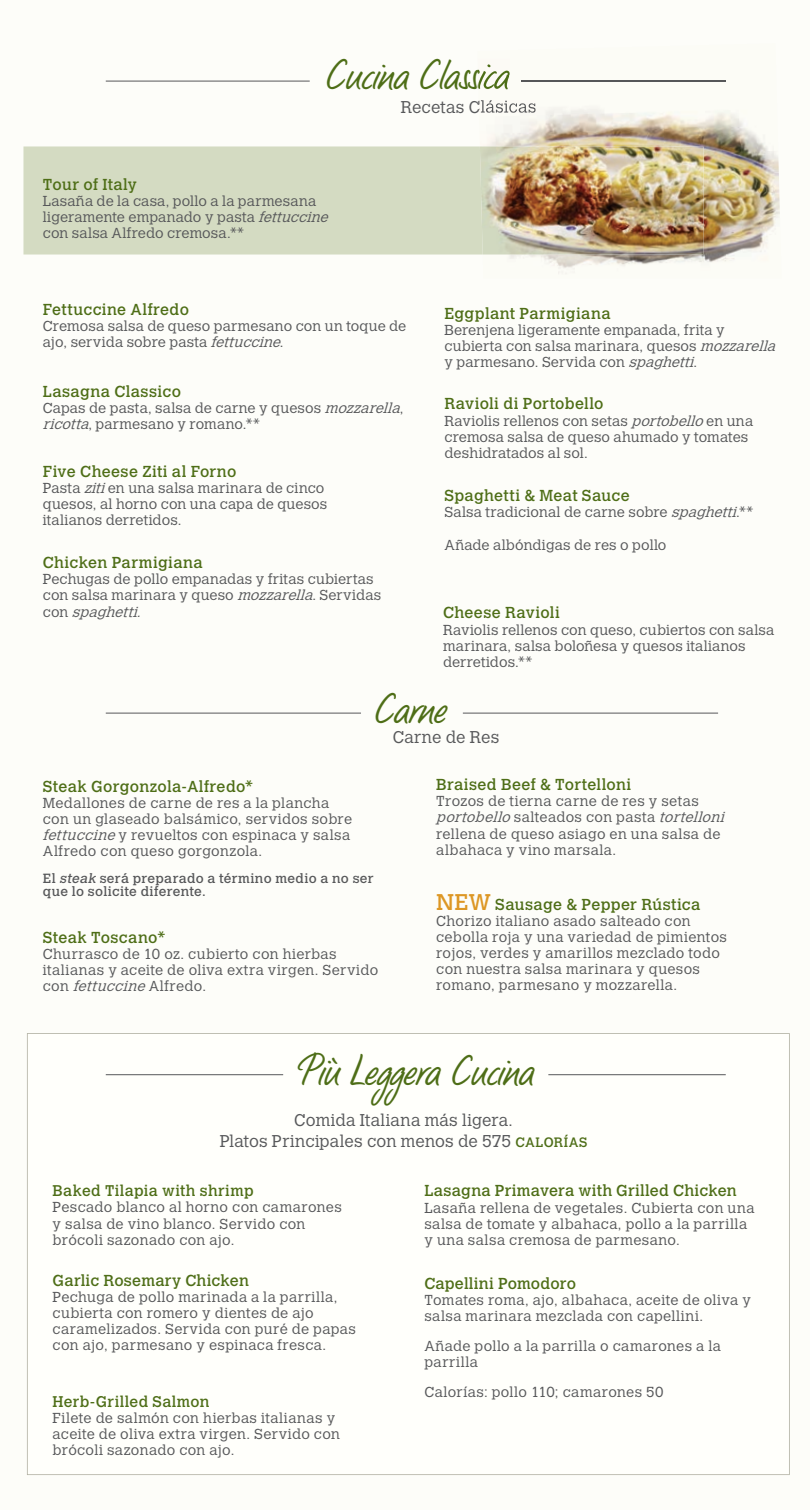
<style>
.page{position:relative;width:810px;height:1510px;background:#fff}
.page>*{position:absolute;margin:0;border:0;box-sizing:border-box;transform-origin:0 0}
.t1{font:300 42.98px "LP Bambus";letter-spacing:-.02em;color:#4e6e17}
.t2{font:300 16.88px/21.6px "Calvert MT Std";letter-spacing:.01em;color:#57585a;text-align:center}
.t3{font:15.75px "Calvert MT Std";letter-spacing:.02em;color:#4e6e17}
.t4{font:15.3px "Calvert MT Std";letter-spacing:.025em;color:#4e6e17}
.t5{font:300 14.4px/16.2px "Calvert MT Std";letter-spacing:.02em;color:#57585a}
.t6{font:13.28px/13px "Calvert MT Std";letter-spacing:.02em;color:#57585a}
.s1{font-style:italic}
.s2{font-size:22.5px;color:#dd9725}
.s3{font-weight:400;font-size:13.5px;color:#4e6e17}
</style>
<div class="page">
<div style="left:0;top:0;width:810px;height:1509px;background:#fdfdf9"></div>
<hr style="left:106px;top:712px;width:255px;height:1px;background:#57585a">
<hr style="left:463px;top:712px;width:255px;height:1px;background:#57585a">
<hr style="left:106px;top:81px;width:204px;height:1px;background:#57585a">
<div style="left:23px;top:146px;width:454px;height:108px;background:#d4dbc2"></div>
<svg style="left:27px;top:1033px;width:763px;height:441px"></svg>
<hr style="left:106px;top:1074px;width:177px;height:1px;background:#57585a">
<hr style="left:548px;top:1074px;width:178px;height:1px;background:#57585a">
<img style="left:477px;top:69px;width:303px;height:204px">
<img style="left:478px;top:64px;width:32px;height:26px">
<img style="left:479px;top:100px;width:57px;height:13px">
<img style="left:522px;top:81px;width:204px;height:1px">
<img style="left:480px;top:146px;width:224px;height:108px">
<h1 class="t1" style="left:323px;top:49px;width:186px">Cucina Classica</h1>
<p class="t2" style="left:401px;top:96px;width:137px">Recetas Clásicas</p>
<p class="t3" style="left:43px;top:175px;width:96px">Tour of Italy</p>
<p class="t5" style="left:43px;top:193px;width:291px">Lasaña de la casa, pollo a la parmesana ligeramente empanado y pasta <span class="s1">fettuccine </span>con salsa Alfredo cremosa.**</p>
<p class="t3" style="left:43px;top:300px;width:148px">Fettuccine Alfredo</p>
<p class="t5" style="left:43px;top:318px;width:365px">Cremosa salsa de queso parmesano con un toque de ajo, servida sobre pasta <span class="s1">fettuccine</span>.</p>
<p class="t3" style="left:43px;top:382px;width:140px">Lasagna Classico</p>
<p class="t5" style="left:43px;top:400px;width:363px">Capas de pasta, salsa de carne y quesos <span class="s1">mozzarella</span>, <span class="s1">ricotta</span>, parmesano y romano.**</p>
<p class="t3" style="left:43px;top:462px;width:195px">Five Cheese Ziti al Forno</p>
<p class="t5" style="left:43px;top:480px;width:286px">Pasta <span class="s1">ziti</span>en una salsa marinara de cinco quesos, al horno con una capa de quesos italianos derretidos.</p>
<p class="t3" style="left:43px;top:553px;width:161px">Chicken Parmigiana</p>
<p class="t5" style="left:43px;top:571px;width:340px">Pechugas de pollo empanadas y fritas cubiertas con salsa marinara y queso <span class="s1">mozzarella</span>. Servidas c o n <span class="s1">spaghetti.</span></p>
<p class="t3" style="left:445px;top:304px;width:168px">Eggplant Parmigiana</p>
<p class="t5" style="left:445px;top:322px;width:337px">Berenjena ligeramente empanada, frita y cubierta con salsa marinara, quesos <span class="s1">mozzarella </span>y parmesano. Servida con <span class="s1">spaghetti</span>.</p>
<p class="t3" style="left:445px;top:395px;width:161px">Ravioli di Portobello</p>
<p class="t5" style="left:445px;top:412px;width:310px">Raviolis rellenos con setas <span class="s1">portobello</span>en una cremosa salsa de queso ahumado y tomates deshidratados al sol.</p>
<p class="t3" style="left:445px;top:486px;width:187px">Spaghetti &amp; Meat Sauce</p>
<p class="t5" style="left:445px;top:504px;width:310px">Salsa tradicional de carne sobre <span class="s1">spaghetti</span>.**</p>
<p class="t5" style="left:445px;top:536px;width:223px">Añade albóndigas de res o pollo</p>
<p class="t3" style="left:443px;top:603px;width:118px">Cheese Ravioli</p>
<p class="t5" style="left:443px;top:621px;width:333px">Raviolis rellenos con queso, cubiertos con salsa marinara, salsa boloñesa y quesos italianos derretidos.**</p>
<h1 class="t1" style="left:372px;top:683px;width:74px">Carne</h1>
<p class="t2" style="left:393px;top:726px;width:108px">Carne de Res</p>
<p class="t3" style="left:43px;top:777px;width:212px">Steak Gorgonzola-Alfredo*</p>
<p class="t5" style="left:43px;top:794px;width:311px">Medallones de carne de res a la plancha con un glaseado balsámico, servidos sobre <span class="s1">fettuccine</span>y revueltos con espinaca y salsa Alfredo con queso gorgonzola.</p>
<p class="t6" style="left:43px;top:872px;width:332px">El <span class="s1">steak</span> será preparado a término medio a no ser que lo solicite diferente.</p>
<p class="t3" style="left:43px;top:928px;width:124px">Steak Toscano*</p>
<p class="t5" style="left:43px;top:946px;width:337px">Churrasco de 10 oz. cubierto con hierbas italianas y aceite de oliva extra virgen. Servido c on <span class="s1">fettuccine</span>A l f re do.</p>
<p class="t3" style="left:436px;top:775px;width:197px">Braised Beef &amp; Tortelloni</p>
<p class="t5" style="left:436px;top:793px;width:294px">Trozos de tierna carne de res y setas <span class="s1">portobello</span>s a l t e a d o s c o n p a s t a <span class="s1">tortelloni </span>rellena de queso asiago en una salsa de albahaca y vino marsala.</p>
<p class="t3" style="left:436px;top:894px;width:266px"><span class="s2">NEW</span> Sausage &amp; Pepper Rústica</p>
<p class="t5" style="left:436px;top:912px;width:292px">Chorizo italiano asado salteado con cebolla roja y una variedad de pimientos rojos, verdes y amarillos mezclado todo con nuestra salsa marinara y quesos romano, parmesano y mozzarella.</p>
<h1 class="t1" style="left:298px;top:1044px;width:236px">Più Leggera Cucina</h1>
<p class="t2" style="left:220px;top:1109px;width:369px">Comida Italiana más ligera.<br>Platos Principales con menos de 575 <span class="s3">CALORÍAS</span></p>
<p class="t4" style="left:53px;top:1181px;width:203px">Baked Tilapia with shrimp</p>
<p class="t5" style="left:53px;top:1199px;width:291px">Pescado blanco al horno con camarones y salsa de vino blanco. Servido con brócoli sazonado con ajo.</p>
<p class="t3" style="left:53px;top:1270px;width:198px">Garlic Rosemary Chicken</p>
<p class="t5" style="left:53px;top:1288px;width:305px">Pechuga de pollo marinada a la parrilla, cubierta con romero y dientes de ajo caramelizados. Servida con puré de papas con ajo, parmesano y espinaca fresca.</p>
<p class="t4" style="left:53px;top:1392px;width:158px">Herb-Grilled Salmon</p>
<p class="t5" style="left:53px;top:1409px;width:289px">Filete de salmón con hierbas italianas y aceite de oliva extra virgen. Servido con brócoli sazonado con ajo.</p>
<p class="t3" style="left:424px;top:1181px;width:314px">Lasagna Primavera with Grilled Chicken</p>
<p class="t5" style="left:424px;top:1199px;width:332px">Lasaña rellena de vegetales. Cubierta con una salsa de tomate y albahaca, pollo a la parrilla y una salsa cremosa de parmesano.</p>
<p class="t3" style="left:424px;top:1273px;width:153px">Capellini Pomodoro</p>
<p class="t5" style="left:424px;top:1291px;width:328px">Tomates roma, ajo, albahaca, aceite de oliva y salsa marinara mezclada con capellini.</p>
<p class="t5" style="left:424px;top:1337px;width:298px">Añade pollo a la parrilla o camarones a la parrilla</p>
<p class="t5" style="left:424px;top:1383px;width:241px">Calorías: pollo 110; camarones 50</p>
</div>
